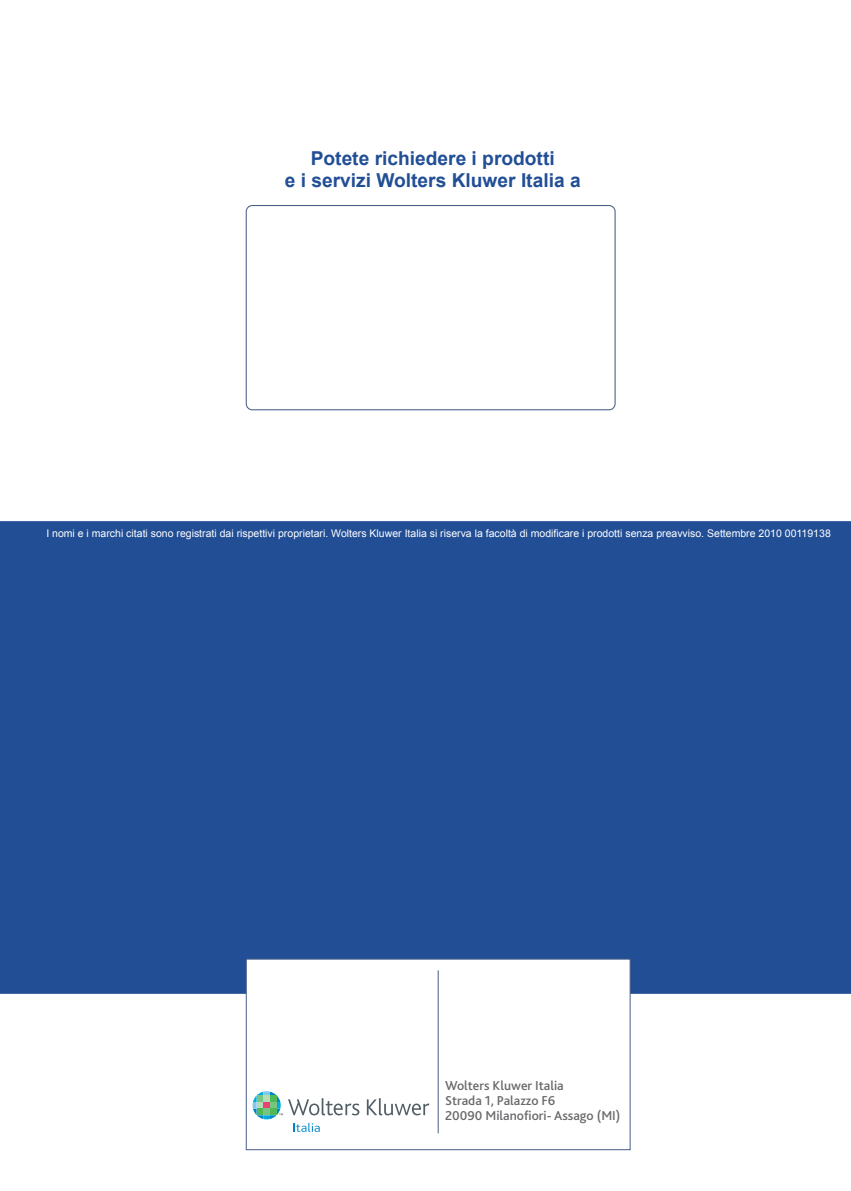
<style>
.page{position:relative;width:851px;height:1191px;background:#fff}
.page>*{position:absolute;margin:0;border:0;box-sizing:border-box;transform-origin:0 0}
.t1{font:700 19.2px/21.5px "Arial";color:#214e95;text-align:center}
.t2{font:13.5px/15px "Bliss 2";color:#69696c}
.t3{font:10.5px "Arial";color:#fff}
</style>
<div class="page">
<div style="left:0;top:521px;width:850px;height:472px;background:#214e95"></div>
<div style="left:246px;top:205px;width:369px;height:205px;background:#fff;border:1px solid #485e88;border-radius:6px"></div>
<div style="left:246px;top:959px;width:384px;height:190px;background:#fff"></div>
<hr style="left:438px;top:970px;width:1px;height:163px;background:#485e88">
<svg style="left:367px;top:1098px;width:62px;height:17px"></svg>
<svg style="left:252px;top:1091px;width:107px;height:40px"></svg>
<h1 class="t1" style="left:285px;top:150px;width:297px">Potete richiedere i prodotti<br>e i servizi Wolters Kluwer Italia a</h1>
<p class="t3" style="left:46px;top:529px;width:785px">I nomi e i marchi citati sono registrati dai rispettivi proprietari. Wolters Kluwer Italia si riserva la facoltà di modificare i prodotti senza preavviso. Settembre 2010 00119138</p>
<p class="t2" style="left:445px;top:1078px;width:177px">Wolters Kluwer Italia<br>Strada 1, Palazzo F6<br>20090 Milanofiori- Assago (MI)</p>
</div>
